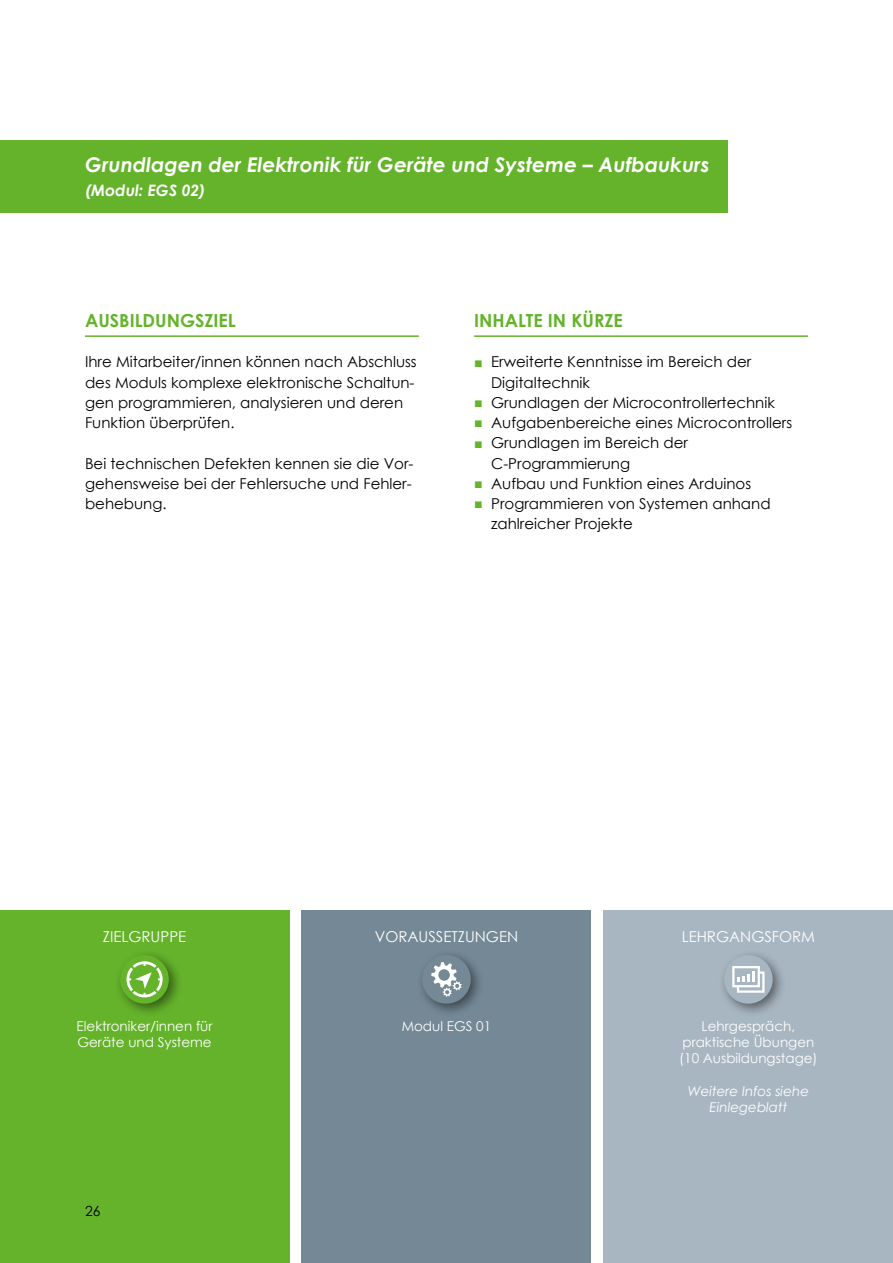
<style>
.page{position:relative;width:893px;height:1263px;background:#fff}
.page>*{position:absolute;margin:0;border:0;box-sizing:border-box;transform-origin:0 0}
.t1{font:italic 700 20.25px "Century Gothic";color:#fff}
.t2{font:700 18px "Century Gothic";color:#64b32b}
.t3{font:italic 700 15.75px "Century Gothic";color:#fff}
.t4{font:15px/20.2px "Century Gothic";color:#000}
.t5{font:15px "Century Gothic";color:#fff}
.t6{font:13.95px "Century Gothic";color:#000}
.t7{font:13.5px/16.2px "Century Gothic";color:#fff}
.t8{font:italic 13.5px/16.2px "Century Gothic";color:#fff;text-align:center}
.s1{font-size:14.25px;color:#64b32b}
</style>
<div class="page">
<div style="left:0;top:910px;width:289px;height:353px;background:#64b32b"></div>
<div style="left:114px;top:949px;width:69px;height:69px;background:#000;opacity:.5"></div>
<div style="left:120px;top:955px;width:49px;height:49px;background:#64b32b;border-radius:50%"></div>
<svg style="left:126px;top:961px;width:37px;height:36px"></svg>
<hr style="left:85px;top:335px;width:334px;height:2px;background:#64b32b">
<hr style="left:474px;top:335px;width:334px;height:2px;background:#64b32b">
<div style="left:604px;top:910px;width:289px;height:353px;background:#a8b6c2"></div>
<div style="left:718px;top:949px;width:69px;height:69px;background:#000;opacity:.5"></div>
<div style="left:724px;top:955px;width:49px;height:49px;background:#a8b6c2;border-radius:50%"></div>
<svg style="left:732px;top:966px;width:33px;height:27px"></svg>
<div style="left:302px;top:910px;width:289px;height:353px;background:#748896"></div>
<div style="left:416px;top:949px;width:69px;height:69px;background:#000;opacity:.5"></div>
<div style="left:422px;top:955px;width:49px;height:49px;background:#748896;border-radius:50%"></div>
<svg style="left:431px;top:962px;width:31px;height:35px"></svg>
<div style="left:0;top:140px;width:727px;height:73px;background:#64b32b"></div>
<h1 class="t1" style="left:85px;top:149px;width:626px">Grundlagen der Elektronik für Geräte und Systeme – Aufbaukurs</h1>
<p class="t3" style="left:85px;top:178px;width:122px">(Modul: EGS 02)</p>
<p class="t2" style="left:85px;top:307px;width:152px">AUSBILDUNGSZIEL</p>
<p class="t4" style="left:85px;top:352px;width:333px">Ihre Mitarbeiter/innen können nach Abschluss des Moduls komplexe elektronische Schaltun&shy;gen programmieren, analysieren und deren Funktion überprüfen.</p>
<p class="t4" style="left:85px;top:453px;width:330px;text-align:justify">Bei technischen Defekten kennen sie die Vor&shy;gehensweise bei der Fehlersuche und Fehler&shy;behebung.</p>
<p class="t2" style="left:474px;top:307px;width:150px">INHALTE IN KÜRZE</p>
<p class="t4" style="left:491px;top:352px;width:262px;text-indent:-17px"><span class="s1">■</span> Erweiterte Kenntnisse im Bereich der<br>Digitaltechnik</p>
<p class="t4" style="left:474px;top:392px;width:302px"><span class="s1">■</span> Grundlagen der Microcontrollertechnik</p>
<p class="t4" style="left:474px;top:412px;width:320px"><span class="s1">■</span> Aufgabenbereiche eines Microcontrollers</p>
<p class="t4" style="left:491px;top:433px;width:198px;text-indent:-17px"><span class="s1">■</span> Grundlagen im Bereich der<br>C-Programmierung</p>
<p class="t4" style="left:474px;top:473px;width:279px"><span class="s1">■</span> Aufbau und Funktion eines Arduinos</p>
<p class="t4" style="left:491px;top:493px;width:281px;text-indent:-17px"><span class="s1">■</span> Programmieren von Systemen anhand zahlreicher Projekte</p>
<p class="t5" style="left:103px;top:926px;width:85px">ZIELGRUPPE</p>
<p class="t7" style="left:77px;top:1017px;width:137px">Elektroniker/innen für<br>Geräte und Systeme</p>
<p class="t6" style="left:85px;top:1201px;width:17px">26</p>
<p class="t5" style="left:375px;top:926px;width:145px">VORAUSSETZUNGEN</p>
<p class="t7" style="left:402px;top:1017px;width:91px">Modul EGS 01</p>
<p class="t5" style="left:682px;top:926px;width:135px">LEHRGANGSFORM</p>
<p class="t7" style="left:679px;top:1017px;width:140px;text-align:center">Lehrgespräch, praktische Übungen (10 Ausbildungstage)</p>
<p class="t8" style="left:688px;top:1082px;width:123px">Weitere Infos siehe<br>Einlegeblatt</p>
</div>
